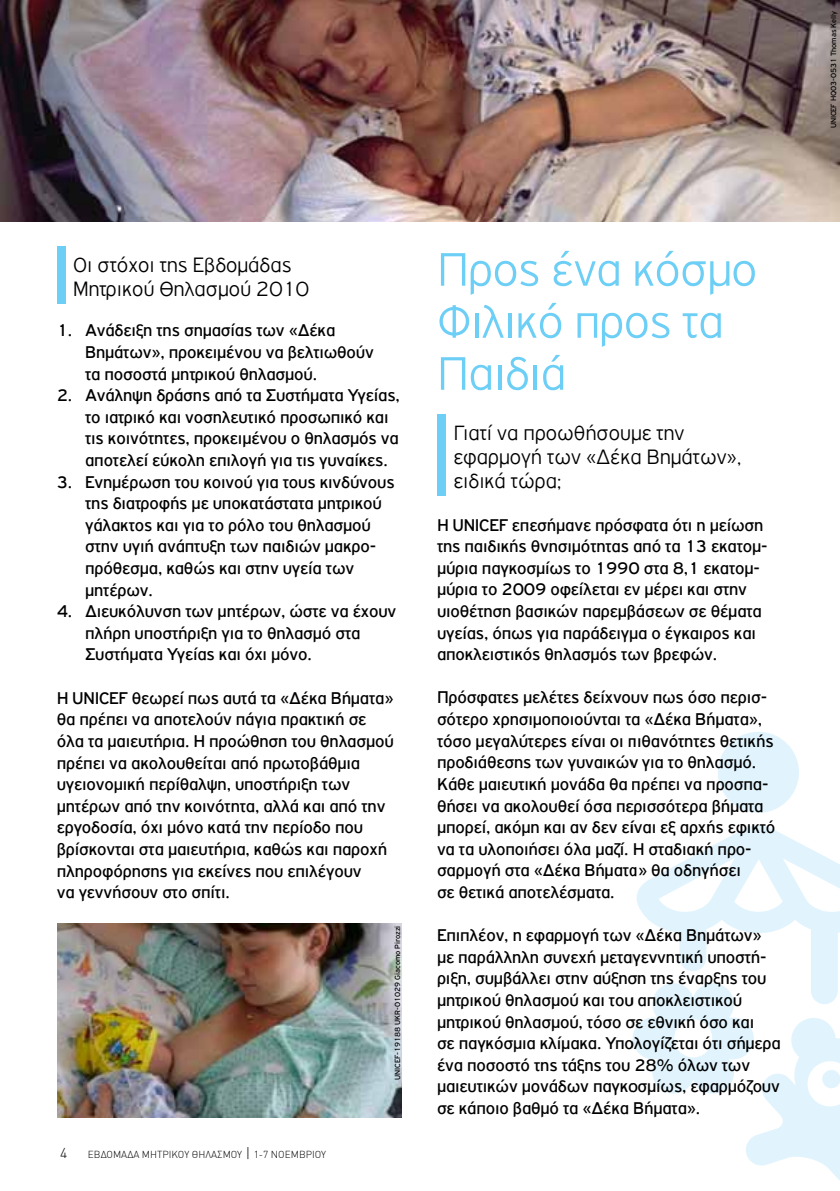
<style>
.page{position:relative;width:840px;height:1191px;background:#fff}
.page>*{position:absolute;margin:0;border:0;box-sizing:border-box;transform-origin:0 0}
.t1{font:300 50px/52px "PF Highway Gothic";letter-spacing:-.01em;color:#6dcff6}
.t2{font:300 22px/24px "PF Highway Gothic";color:#000}
.t3{font:18px/21.6px "PF Highway Gothic";letter-spacing:-.01em;color:#000}
.t4{font:300 14px "DIN Greek";color:#000}
.t5{font:300 10px "DIN Greek";color:#000}
.t6{font:8px "PF Highway Gothic";color:#000}
.s1{font-size:14px}
</style>
<div class="page">
<div style="left:57px;top:247px;width:8px;height:57px;background:#6dcff6"></div>
<div style="left:437px;top:414px;width:8px;height:81px;background:#6dcff6"></div>
<img style="left:58px;top:923px;width:344px;height:194px">
<img style="left:0;top:0;width:839px;height:221px">
<div style="left:717px;top:732px;width:81px;height:81px;background:#e1f4fd;border-radius:50%"></div>
<svg style="left:632px;top:825px;width:207px;height:355px"></svg>
<p class="t2" style="left:73px;top:253px;width:237px">Οι στόχοι της Εβδομάδας<br>Μητρικού Θηλασμού 2010</p>
<p class="t3" style="left:85px;top:320px;width:290px;text-indent:-28px">1. Ανάδειξη της σημασίας των «Δέκα<br>Βημάτων», προκειμένου να βελτιωθούν τα ποσοστά μητρικού θηλασμού.</p>
<p class="t3" style="left:85px;top:384px;width:316px;text-indent:-28px">2. Ανάληψη δράσης από τα Συστήματα Υγείας, το ιατρικό και νοσηλευτικό προσωπικό και τις κοινότητες, προκειμένου ο θηλασμός να αποτελεί εύκολη επιλογή για τις γυναίκες.</p>
<p class="t3" style="left:85px;top:471px;width:311px;text-indent:-28px">3. Ενημέρωση του κοινού για τους κινδύνους της διατροφής με υποκατάστατα μητρικού γάλακτος και για το ρόλο του θηλασμού στην υγιή ανάπτυξη των παιδιών μακρο&shy;πρόθεσμα, καθώς και στην υγεία των μητέρων.</p>
<p class="t3" style="left:85px;top:600px;width:312px;text-indent:-28px">4. Διευκόλυνση των μητέρων, ώστε να έχουν πλήρη υποστήριξη για το θηλασμό στα<br>Συστήματα Υγείας και όχι μόνο.</p>
<p class="t3" style="left:57px;top:687px;width:338px">Η UNICEF θεωρεί πως αυτά τα «Δέκα Βήματα» θα πρέπει να αποτελούν πάγια πρακτική σε όλα τα μαιευτήρια. Η προώθηση του θηλασμού πρέπει να ακολουθείται από πρωτοβάθμια υγειονομική περίθαλψη, υποστήριξη των μητέρων από την κοινότητα, αλλά και από την εργοδοσία, όχι μόνο κατά την περίοδο που βρίσκονται στα μαιευτήρια, καθώς και παροχή πληροφόρησης για εκείνες που επιλέγουν<br>να γεννήσουν στο σπίτι.</p>
<p class="t4" style="left:60px;top:1145px;width:9px">4</p>
<p class="t5" style="left:88px;top:1148px;width:239px">ΕΒΔΟΜΑΔΑ ΜΗΤΡΙΚΟΥ ΘΗΛΑΣΜΟΥ <span class="s1">|</span> 1-7 ΝΟΕΜΒΡΙΟΥ</p>
<p class="t6" style="left:393px;top:1079px;width:156px;rotate:-90deg">UNICEF-19188 UKR-01029 Giacomo Pirozzi</p>
<h1 class="t1" style="left:437px;top:243px;width:321px">Προς ένα κόσμο<br>Φιλικό προς τα<br>Παιδιά</h1>
<p class="t2" style="left:453px;top:420px;width:289px">Γιατί να προωθήσουμε την εφαρμογή των «Δέκα Βημάτων», ειδικά τώρα;</p>
<p class="t3" style="left:437px;top:514px;width:332px">Η UNICEF επεσήμανε πρόσφατα ότι η μείωση της παιδικής θνησιμότητας από τα 13 εκατομ&shy;μύρια παγκοσμίως το 1990 στα 8,1 εκατομ&shy;μύρια το 2009 οφείλεται εν μέρει και στην υιοθέτηση βασικών παρεμβάσεων σε θέματα υγείας, όπως για παράδειγμα ο έγκαιρος και αποκλειστικός θηλασμός των βρεφών.</p>
<p class="t3" style="left:437px;top:686px;width:340px">Πρόσφατες μελέτες δείχνουν πως όσο περισ&shy;σότερο χρησιμοποιούνται τα «Δέκα Βήματα», τόσο μεγαλύτερες είναι οι πιθανότητες θετικής προδιάθεσης των γυναικών για το θηλασμό.<br>Κάθε μαιευτική μονάδα θα πρέπει να προσπα&shy;θήσει να ακολουθεί όσα περισσότερα βήματα μπορεί, ακόμη και αν δεν είναι εξ αρχής εφικτό να τα υλοποιήσει όλα μαζί. Η σταδιακή προ&shy;σαρμογή στα «Δέκα Βήματα» θα οδηγήσει<br>σε θετικά αποτελέσματα.</p>
<p class="t3" style="left:437px;top:924px;width:345px">Επιπλέον, η εφαρμογή των «Δέκα Βημάτων» με παράλληλη συνεχή μεταγεννητική υποστή&shy;ριξη, συμβάλλει στην αύξηση της έναρξης του μητρικού θηλασμού και του αποκλειστικού μητρικού θηλασμού, τόσο σε εθνική όσο και<br>σε παγκόσμια κλίμακα. Υπολογίζεται ότι σήμερα ένα ποσοστό της τάξης του 28% όλων των μαιευτικών μονάδων παγκοσμίως, εφαρμόζουν σε κάποιο βαθμό τα «Δέκα Βήματα».</p>
<p class="t6" style="left:828px;top:128px;width:119px;rotate:-90deg">UNICEF HQ03-0531 Thomas Kelly</p>
</div>
